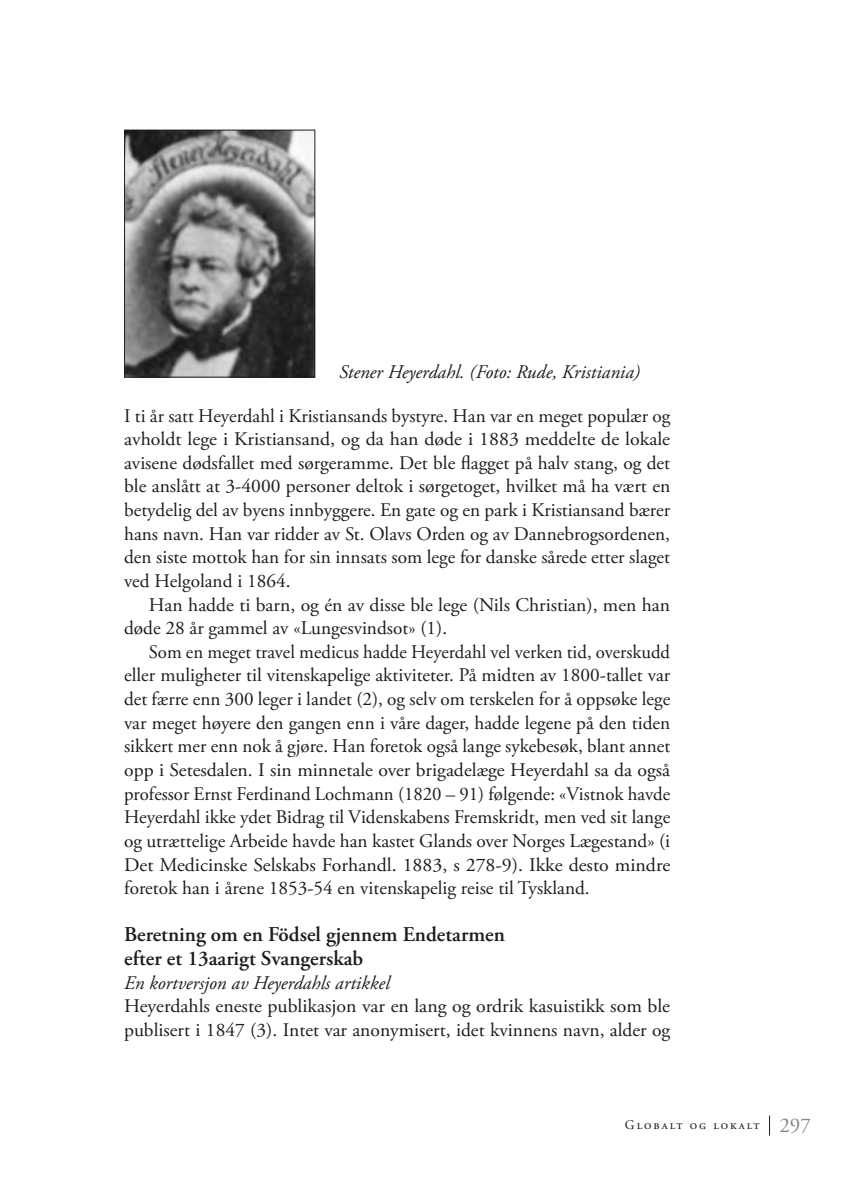
<style>
.page{position:relative;width:844px;height:1191px;background:#fff}
.page>*{position:absolute;margin:0;border:0;box-sizing:border-box;transform-origin:0 0}
.t1{font:600 21px/23.6px "Adobe Garamond Pro";color:#1d1d1b}
.t2{font:19.25px/23.6px "Adobe Garamond Pro";color:#1d1d1b;text-align:justify}
.t3{font:italic 19.25px "Adobe Garamond Pro";color:#1d1d1b}
.t4{font:13.12px "Adobe Garamond Pro";letter-spacing:.15em;color:#1d1d1b}
.s1{font-size:21px;color:#878787}
</style>
<div class="page">
<svg style="left:769px;top:1115px;width:1px;height:20px"></svg>
<img style="left:126px;top:132px;width:187px;height:243px">
<div style="left:124px;top:130px;width:191px;height:247px;border:1px solid #1d1d1b"></div>
<p class="t3" style="left:339px;top:360px;width:302px">Stener Heyerdahl. (Foto: Rude, Kristiania)</p>
<p class="t2" style="left:124px;top:404px;width:547px">I ti år satt Heyerdahl i Kristiansands bystyre. Han var en meget populær og avholdt lege i Kristiansand, og da han døde i 1883 meddelte de lokale avisene dødsfallet med sørgeramme. Det ble flagget på halv stang, og det ble anslått at 3-4000 personer deltok i sørgetoget, hvilket må ha vært en betydelig del av byens innbyggere. En gate og en park i Kristiansand bærer hans navn. Han var ridder av St. Olavs Orden og av Dannebrogsordenen, den siste mottok han for sin innsats som lege for danske sårede etter slaget ved Helgoland i 1864.</p>
<p class="t2" style="left:124px;top:593px;width:547px;text-indent:25px">Han hadde ti barn, og én av disse ble lege (Nils Christian), men han døde 28 år gammel av «Lungesvindsot» (1).</p>
<p class="t2" style="left:124px;top:640px;width:547px;text-indent:25px">Som en meget travel medicus hadde Heyerdahl vel verken tid, overskudd eller muligheter til vitenskapelige aktiviteter. På midten av 1800-tallet var det færre enn 300 leger i landet (2), og selv om terskelen for å oppsøke lege var meget høyere den gangen enn i våre dager, hadde legene på den tiden sikkert mer enn nok å gjøre. Han foretok også lange sykebesøk, blant annet opp i Setesdalen. I sin minnetale over brigadelæge Heyerdahl sa da også professor Ernst Ferdinand Lochmann (1820 – 91) følgende: «Vistnok havde Heyerdahl ikke ydet Bidrag til Videnskabens Fremskridt, men ved sit lange og utrættelige Arbeide havde han kastet Glands over Norges Lægestand» (i Det Medicinske Selskabs Forhandl. 1883, s 278-9). Ikke desto mindre foretok han i årene 1853-54 en vitenskapelig reise til Tyskland.</p>
<p class="t1" style="left:124px;top:923px;width:382px">Beretning om en Födsel gjennem Endetarmen efter et 13aarigt Svangerskab</p>
<p class="t3" style="left:124px;top:971px;width:267px">En kortversjon av Heyerdahls artikkel</p>
<p class="t2" style="left:124px;top:995px;width:547px">Heyerdahls eneste publikasjon var en lang og ordrik kasuistikk som ble publisert i 1847 (3). Intet var anonymisert, idet kvinnens navn, alder og</p>
<p class="t4" style="left:624px;top:1117px;width:187px">Globalt og lokalt <span class="s1">297</span></p>
</div>
